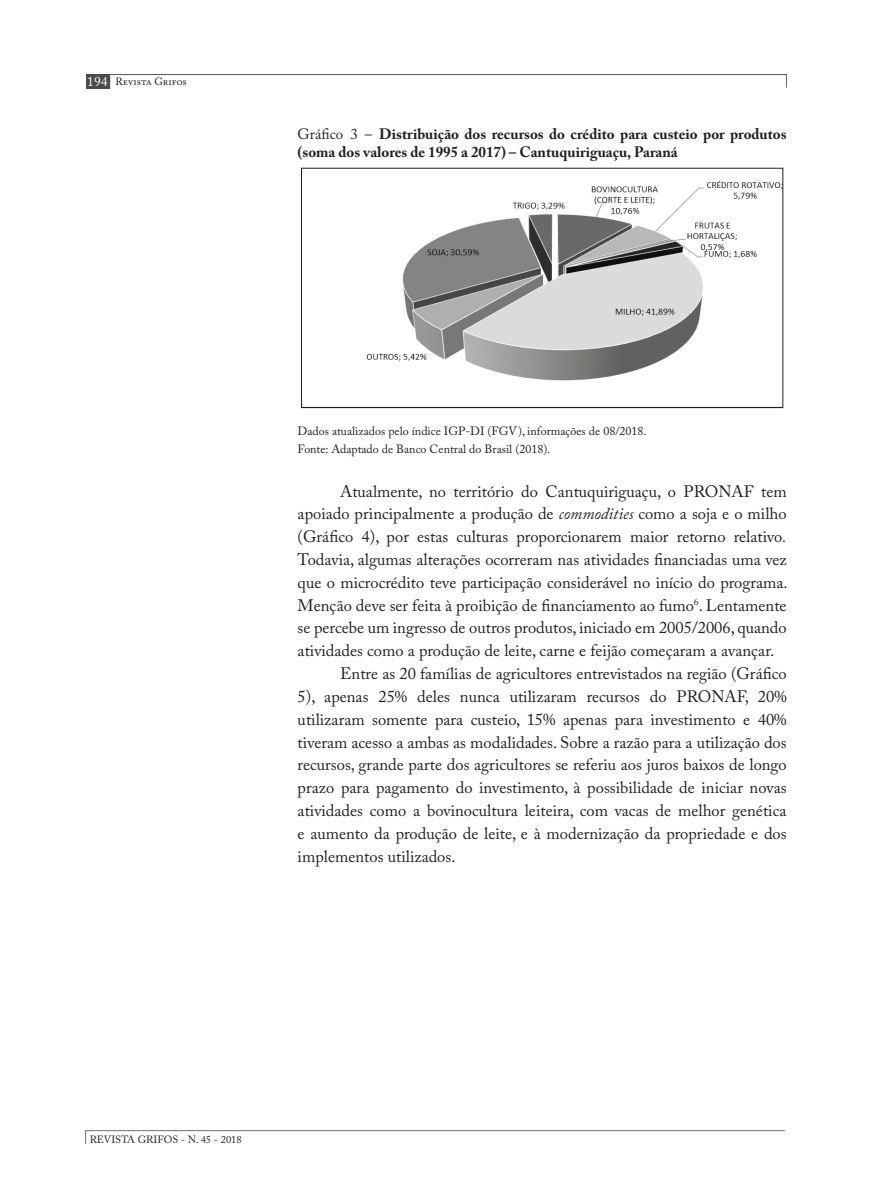
<style>
.page{position:relative;width:893px;height:1191px;background:#fff}
.page>*{position:absolute;margin:0;border:0;box-sizing:border-box;transform-origin:0 0}
.t1{font:16.5px "Adobe Caslon Pro";color:#231f20}
.t2{font:700 15px/18px "Adobe Caslon Pro";color:#231f20}
.t3{font:12px/18px "Adobe Caslon Pro";color:#231f20}
.t4{font:10.5px "Adobe Caslon Pro";color:#231f20}
.s1{font-size:13.5px;color:#fff}
.s2{font-weight:400}
.s3{font-style:italic}
</style>
<div class="page">
<img style="left:86px;top:74px;width:701px;height:14px">
<img style="left:85px;top:1130px;width:699px;height:13px">
<img style="left:366px;top:180px;width:415px;height:201px">
<div style="left:301px;top:168px;width:482px;height:240px;border:1px solid #231f20"></div>
<p class="t4" style="left:87px;top:75px;width:101px"><span class="s1">194</span> Revista Grifos</p>
<p class="t2" style="left:298px;top:124px;width:490px"><span class="s2">Gráfico 3 –</span> Distribuição dos recursos do crédito para custeio por produtos (soma dos valores de 1995 a 2017) – Cantuquiriguaçu, Paraná</p>
<p class="t3" style="left:298px;top:421px;width:350px">Dados atualizados pelo índice IGP-DI (FGV), informações de 08/2018.<br>Fonte: Adaptado de Banco Central do Brasil (2018).</p>
<p class="t1" style="left:340px;top:481px;width:448px">Atualmente, no território do Cantuquiriguaçu, o PRONAF tem</p>
<p class="t1" style="left:298px;top:504px;width:490px">apoiado principalmente a produção de <span class="s3">commodities</span> como a soja e o milho</p>
<p class="t1" style="left:298px;top:527px;width:490px">(Gráfico 4), por estas culturas proporcionarem maior retorno relativo<span class="s3">.</span></p>
<p class="t1" style="left:298px;top:549px;width:491px">Todavia, algumas alterações ocorreram nas atividades financiadas uma vez</p>
<p class="t1" style="left:298px;top:572px;width:492px">que o microcrédito teve participação considerável no início do programa.</p>
<p class="t1" style="left:298px;top:595px;width:490px">Menção deve ser feita à proibição de financiamento ao fumo<sup>6</sup>. Lentamente</p>
<p class="t1" style="left:298px;top:618px;width:491px">se percebe um ingresso de outros produtos, iniciado em 2005/2006, quando</p>
<p class="t1" style="left:298px;top:641px;width:478px">atividades como a produção de leite, carne e feijão começaram a avançar.</p>
<p class="t1" style="left:340px;top:663px;width:448px">Entre as 20 famílias de agricultores entrevistados na região (Gráfico</p>
<p class="t1" style="left:298px;top:686px;width:491px">5), apenas 25% deles nunca utilizaram recursos do PRONAF, 20%</p>
<p class="t1" style="left:298px;top:709px;width:490px">utilizaram somente para custeio, 15% apenas para investimento e 40%</p>
<p class="t1" style="left:298px;top:732px;width:491px">tiveram acesso a ambas as modalidades. Sobre a razão para a utilização dos</p>
<p class="t1" style="left:298px;top:755px;width:491px">recursos, grande parte dos agricultores se referiu aos juros baixos de longo</p>
<p class="t1" style="left:298px;top:777px;width:491px">prazo para pagamento do investimento, à possibilidade de iniciar novas</p>
<p class="t1" style="left:298px;top:800px;width:490px">atividades como a bovinocultura leiteira, com vacas de melhor genética</p>
<p class="t1" style="left:298px;top:823px;width:490px">e aumento da produção de leite, e à modernização da propriedade e dos</p>
<p class="t1" style="left:298px;top:846px;width:159px">implementos utilizados.</p>
<p class="t4" style="left:90px;top:1132px;width:153px">REVISTA GRIFOS - N. 45 - 2018</p>
</div>
